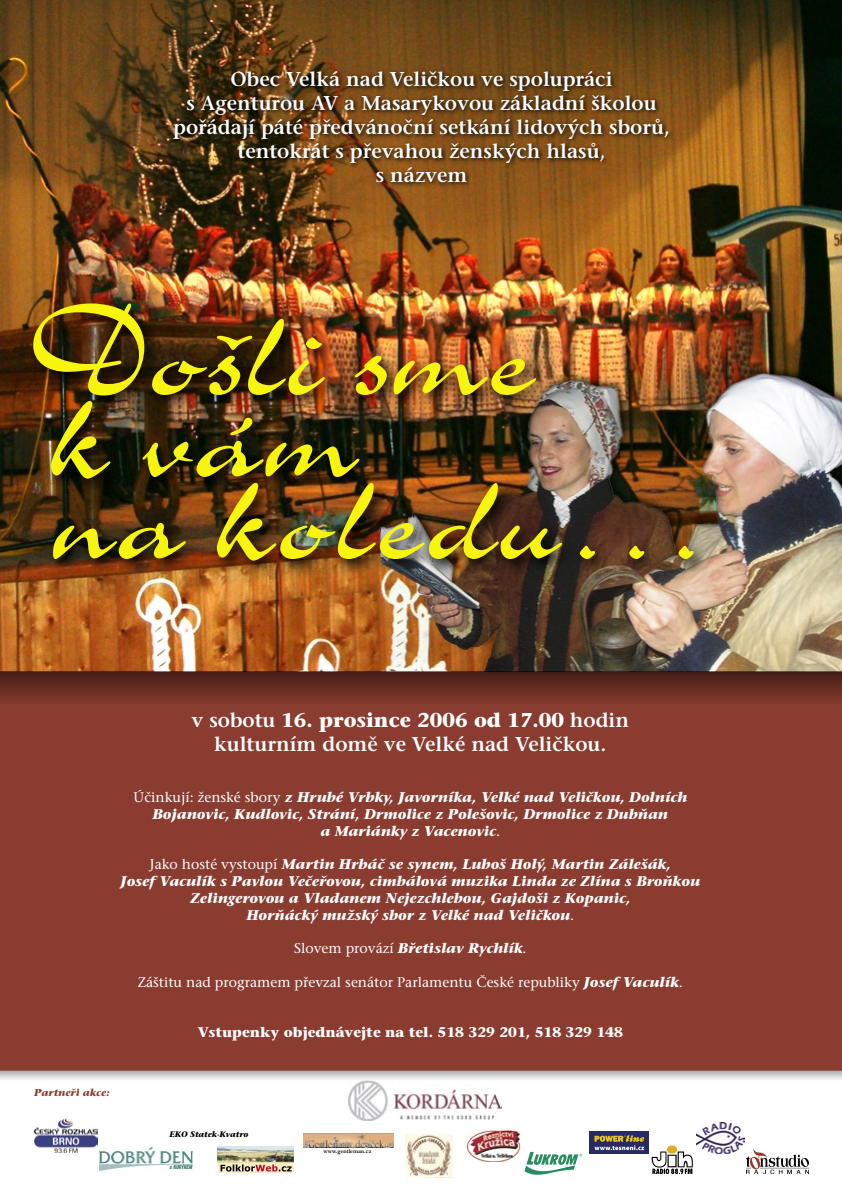
<style>
.page{position:relative;width:842px;height:1191px;background:#fff}
.page>*{position:absolute;margin:0;border:0;box-sizing:border-box;transform-origin:0 0}
.Nadpis_1{font:148px "Charme CE";color:#f7f410}
.Základní_text_2{font:600 20px/24px "Stone Serif CE";color:#fff;text-align:center}
.Základní_text_3{font:700 20px "Stone Serif CE";color:#fff}
.Základní_text_3-2{font:600 20px "Stone Serif CE";color:#fff}
.Normální{font:italic 700 14px/16.8px "Stone Serif CE";color:#fff;text-align:center}
.Základní_text_2-2{font:14px "Stone Serif CE";color:#fff}
.Normální-2{font:700 14px "Stone Serif CE";color:#fff}
.Normální-3{font:italic 700 10px "Stone Serif CE";color:#893c2f}
.Normální-4{font:italic 700 8px "Stone Serif CE";color:#000}
.Normální-5{font:700 6px "Garamond";color:#000}
.s1{font-weight:600}
.s2{font-weight:400;font-style:normal}
.s3{font-weight:700;font-style:italic}
</style>
<div class="page">
<div style="left:0;top:671px;width:842px;height:399px;background:#893c2f"></div>
<img style="left:348px;top:1080px;width:153px;height:40px">
<img style="left:34px;top:1118px;width:63px;height:34px">
<svg style="left:218px;top:1162px;width:75px;height:11px"></svg>
<svg style="left:221px;top:1164px;width:71px;height:7px"></svg>
<img style="left:218px;top:1146px;width:75px;height:16px">
<img style="left:405px;top:1134px;width:47px;height:43px">
<img style="left:466px;top:1128px;width:55px;height:33px">
<img style="left:100px;top:1147px;width:92px;height:23px">
<svg style="left:524px;top:1152px;width:58px;height:22px"></svg>
<img style="left:697px;top:1123px;width:48px;height:31px">
<img style="left:303px;top:1133px;width:90px;height:14px">
<div style="left:590px;top:1131px;width:59px;height:23px;background:#272b61"></div>
<svg style="left:594px;top:1135px;width:50px;height:15px"></svg>
<img style="left:746px;top:1149px;width:63px;height:24px">
<svg style="left:651px;top:1145px;width:42px;height:29px"></svg>
<img style="left:0;top:0;width:842px;height:671px">
<img style="left:380px;top:373px;width:462px;height:298px">
<img style="left:24px;top:294px;width:689px;height:286px">
<svg style="left:171px;top:67px;width:504px;height:122px;background:#643f14"></svg>
<div style="left:0;top:671px;width:842px;height:34px;background:linear-gradient(to bottom,#431d17,#863a2d)"></div>
<svg style="left:0;top:1070px;width:842px;height:10px;background:#cbc8c8"></svg>
<p class="Základní_text_2" style="left:186px;top:67px;width:472px">Obec Velká nad Veličkou ve spolupráci<br>s Agenturou AV a Masarykovou základní školou</p>
<p class="Základní_text_2" style="left:173px;top:115px;width:498px">pořádají páté předvánoční setkání lidových sborů, tentokrát s převahou ženských hlasů,</p>
<p class="Základní_text_2" style="left:376px;top:163px;width:93px">s názvem</p>
<p class="Nadpis_1" style="left:29px;top:281px;width:510px">Došli sme</p>
<p class="Nadpis_1" style="left:49px;top:363px;width:312px">k vám</p>
<p class="Nadpis_1" style="left:52px;top:445px;width:660px">na koledu…</p>
<p class="Základní_text_3" style="left:192px;top:709px;width:439px"><span class="s1">v sobotu</span> 16. prosince 2006 od 17.00 <span class="s1">hodin</span></p>
<p class="Základní_text_3-2" style="left:214px;top:733px;width:394px">kulturním domě ve Velké nad Veličkou.</p>
<p class="Normální" style="left:134px;top:789px;width:555px"><span class="s2">Účinkují: ženské sbory</span> z Hrubé Vrbky, Javorníka, Velké nad Veličkou, Dolních<br>Bojanovic, Kudlovic, Strání, Drmolice z Polešovic, Drmolice z Dubňan<br>a Mariánky z Vacenovic<span class="s2">.</span></p>
<p class="Normální" style="left:121px;top:856px;width:581px"><span class="s2">Jako hosté vystoupí</span> Martin Hrbáč se synem, Luboš Holý, Martin Zálešák,<br>Josef Vaculík s Pavlou Večeřovou, cimbálová muzika Linda ze Zlína s Broňkou Zelingerovou a Vladanem Nejezchlebou, Gajdoši z Kopanic,<br>Horňácký mužský sbor z Velké nad Veličkou<span class="s2">.</span></p>
<p class="Normální" style="left:294px;top:940px;width:234px"><span class="s2">Slovem provází</span> Břetislav Rychlík<span class="s2">.</span></p>
<p class="Základní_text_2-2" style="left:138px;top:974px;width:547px">Záštitu nad programem převzal senátor Parlamentu České republiky <span class="s3">Josef Vaculík</span>.</p>
<p class="Normální-2" style="left:198px;top:1024px;width:427px">Vstupenky objednávejte na tel. 518 329 201, 518 329 148</p>
<p class="Normální-3" style="left:34px;top:1087px;width:77px">Partneři akce:</p>
<p class="Normální-4" style="left:169px;top:1129px;width:80px">EKO Statek-Kvatro</p>
<p class="Normální-5" style="left:324px;top:1147px;width:49px">www.gentleman.cz</p>
</div>
